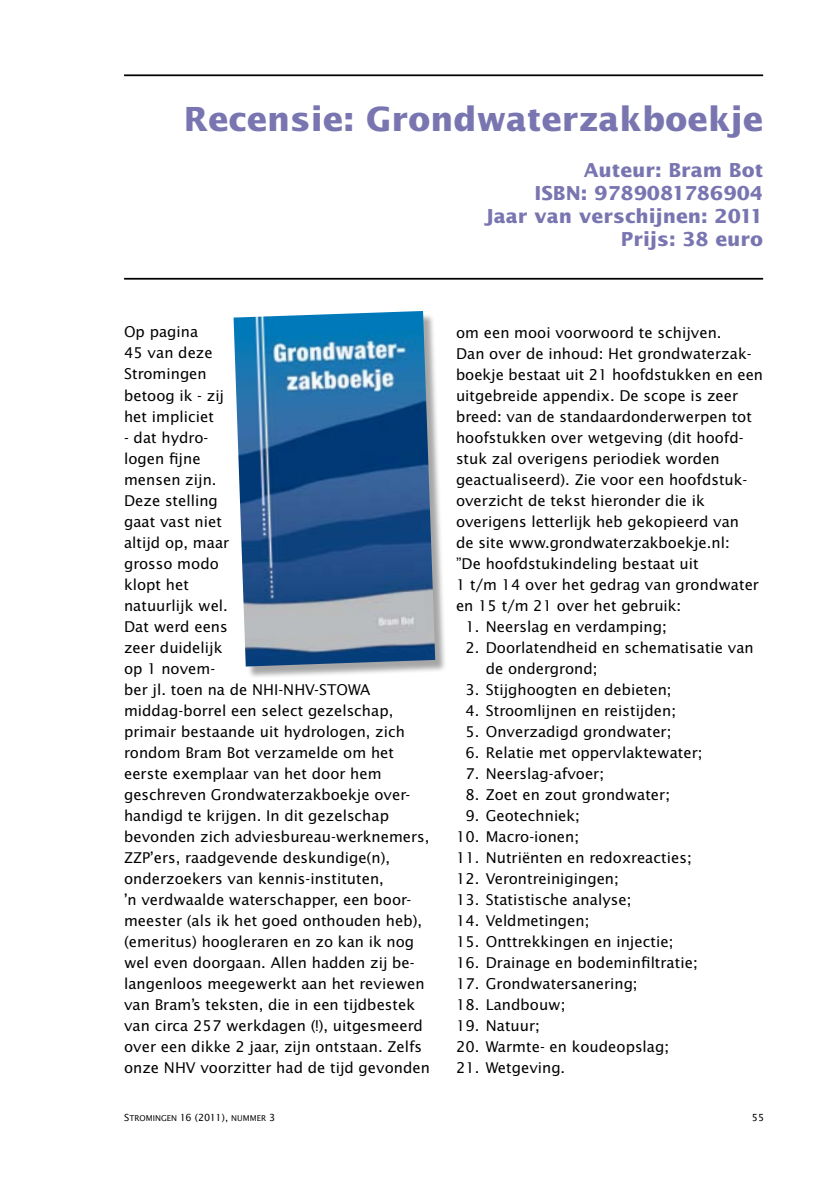
<style>
.page{position:relative;width:814px;height:1181px;background:#fff}
.page>*{position:absolute;margin:0;border:0;box-sizing:border-box;transform-origin:0 0}
.t1{font:700 33.25px "Lucida Sans";color:#7975b1}
.t2{font:700 19.25px/23.1px "Lucida Sans";color:#7975b1;text-align:right}
.t3{font:14.88px/21px "Lucida Sans";color:#000}
.t4{font:9.8px "Lucida Sans";color:#000}
.t5{font:8.05px "Lucida Sans";color:#000}
.s1{font-size:9.8px}
</style>
<div class="page">
<hr style="left:124px;top:74px;width:639px;height:2px;background:#000">
<hr style="left:124px;top:278px;width:639px;height:2px;background:#000">
<div style="left:235px;top:312px;width:212px;height:366px;background:#000;opacity:.35"></div>
<img style="left:233px;top:311px;width:202px;height:355px">
<h1 class="t1" style="left:184px;top:99px;width:581px">Recensie: Grondwaterzakboekje</h1>
<p class="t2" style="left:484px;top:158px;width:280px">Auteur: Bram Bot<br>ISBN: 9789081786904<br>Jaar van verschijnen: 2011<br>Prijs: 38 euro</p>
<p class="t3" style="left:124px;top:321px;width:102px">Op pagina<br>45 van deze<br>Stromingen betoog ik - zij het impliciet</p>
<p class="t3" style="left:124px;top:426px;width:307px">- dat hydro-<br>logen fijne<br>mensen zijn.<br>Deze stelling<br>gaat vast niet<br>altijd op, maar<br>grosso modo<br>klopt het<br>natuurlijk wel.<br>Dat werd eens<br>zeer duidelijk<br>op 1 novem-<br>ber jl. toen na de NHI-NHV-STOWA middag-borrel een select gezelschap, primair bestaande uit hydrologen, zich rondom Bram Bot verzamelde om het eerste exemplaar van het door hem geschreven Grondwaterzakboekje over&shy;handigd te krijgen. In dit gezelschap bevonden zich adviesbureau-werknemers,<br>ZZP’ers, raadgevende deskundige(n), onderzoekers van kennis-instituten,<br>’n verdwaalde waterschapper, een boor&shy;meester (als ik het goed onthouden heb), (emeritus) hoogleraren en zo kan ik nog wel even doorgaan. Allen hadden zij be&shy;langenloos meegewerkt aan het reviewen van Bram’s teksten, die in een tijdbestek van circa 257 werkdagen (!), uitgesmeerd over een dikke 2 jaar, zijn ontstaan. Zelfs onze NHV voorzitter had de tijd gevonden</p>
<p class="t3" style="left:456px;top:321px;width:308px">om een mooi voorwoord te schijven.<br>Dan over de inhoud: Het grondwaterzak&shy;boekje bestaat uit 21 hoofdstukken en een uitgebreide appendix. De scope is zeer breed: van de standaardonderwerpen tot hoofstukken over wetgeving (dit hoofd&shy;stuk zal overigens periodiek worden geactualiseerd). Zie voor een hoofdstuk&shy;overzicht de tekst hieronder die ik overigens letterlijk heb gekopieerd van<br>de site www.grondwaterzakboekje.nl:<br>”De hoofdstukindeling bestaat uit<br>1 t/m 14 over het gedrag van grondwater en 15 t/m 21 over het gebruik:</p>
<p class="t3" style="left:465px;top:615px;width:203px">1. Neerslag en verdamping;</p>
<p class="t3" style="left:486px;top:636px;width:269px;text-indent:-20px">2. Doorlatendheid en schematisatie van de ondergrond;</p>
<p class="t3" style="left:465px;top:678px;width:208px">3. Stijghoogten en debieten;</p>
<p class="t3" style="left:465px;top:699px;width:212px">4. Stroomlijnen en reistijden;</p>
<p class="t3" style="left:465px;top:720px;width:207px">5. Onverzadigd grondwater;</p>
<p class="t3" style="left:465px;top:741px;width:239px">6. Relatie met oppervlaktewater;</p>
<p class="t3" style="left:465px;top:762px;width:140px">7. Neerslag-afvoer;</p>
<p class="t3" style="left:465px;top:783px;width:206px">8. Zoet en zout grondwater;</p>
<p class="t3" style="left:465px;top:804px;width:116px">9. Geotechniek;</p>
<p class="t3" style="left:456px;top:825px;width:125px">10. Macro-ionen;</p>
<p class="t3" style="left:456px;top:846px;width:237px">11. Nutriënten en redoxreacties;</p>
<p class="t3" style="left:456px;top:867px;width:164px">12. Verontreinigingen;</p>
<p class="t3" style="left:456px;top:888px;width:177px">13. Statistische analyse;</p>
<p class="t3" style="left:456px;top:909px;width:135px">14. Veldmetingen;</p>
<p class="t3" style="left:456px;top:930px;width:219px">15. Onttrekkingen en injectie;</p>
<p class="t3" style="left:456px;top:951px;width:243px">16. Drainage en bodeminfiltratie;</p>
<p class="t3" style="left:456px;top:972px;width:183px">17. Grondwatersanering;</p>
<p class="t3" style="left:456px;top:993px;width:111px">18. Landbouw;</p>
<p class="t3" style="left:456px;top:1014px;width:85px">19. Natuur;</p>
<p class="t3" style="left:456px;top:1035px;width:214px">20. Warmte- en koudeopslag;</p>
<p class="t3" style="left:456px;top:1056px;width:111px">21. Wetgeving.</p>
<p class="t5" style="left:124px;top:1113px;width:153px"><span class="s1">S</span>TROMINGEN <span class="s1">16 (2011),</span> NUMMER <span class="s1">3</span></p>
<p class="t4" style="left:752px;top:1111px;width:14px">55</p>
</div>
